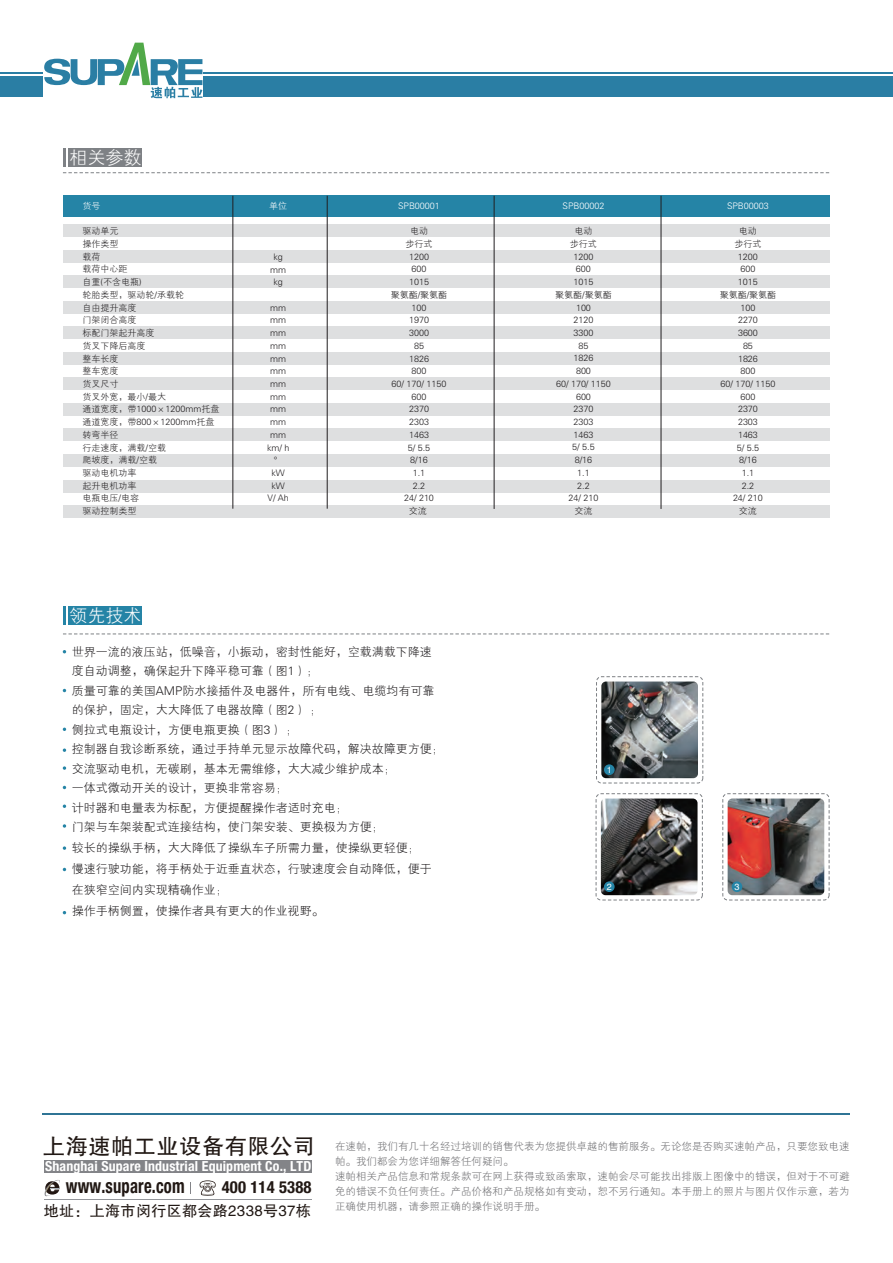
<style>
.page{position:relative;width:893px;height:1263px;background:#fff}
.page>*{position:absolute;margin:0;border:0;box-sizing:border-box;transform-origin:0 0}
.t1{font:22.2px "FZHTJW GB1 0";letter-spacing:.025em;color:#211814}
.t2{font:700 condensed 19.95px "Helvetica Neue LT Pro";letter-spacing:.01em;color:#211814;scale:.83 1}
.t3{font:18px "FZXH1 JW GB1 0";color:#fff}
.t4{font:700 condensed 16.65px "Helvetica Neue LT Pro";letter-spacing:.01em;color:#211814}
.t5{font:15px "FZHTJW GB1 0";letter-spacing:.025em;color:#211814}
.t6{font:700 condensed 13.8px "Helvetica Neue LT Pro";letter-spacing:.01em;color:#fff}
.t7{font:12px/19.5px "FZXH1 JW GB1 0";color:#211e20}
.t8{font:10.5px/15px "FZXH1 JW GB1 0";color:#6f6f72}
.t9{font:9px/12.8px "FZXH1 JW GB1 0";color:#211e20;text-align:center}
.t10{font:9px "FZXH1 JW GB1 0";color:#fff}
.t11{font:9px "FZHTJW GB1 0";color:#fff}
</style>
<div class="page">
<svg style="left:44px;top:43px;width:158px;height:55px"></svg>
<div style="left:203px;top:77px;width:690px;height:20px;background:#2a7ea4"></div>
<hr style="left:203px;top:72px;width:690px;height:1px;background:#2a7ea4">
<div style="left:0;top:77px;width:43px;height:20px;background:#2a7ea4"></div>
<hr style="left:0;top:72px;width:43px;height:1px;background:#2a7ea4">
<img style="left:728px;top:798px;width:96px;height:97px">
<svg style="left:63px;top:766px;width:3px;height:4px"></svg>
<svg style="left:63px;top:804px;width:3px;height:4px"></svg>
<svg style="left:63px;top:748px;width:3px;height:4px"></svg>
<svg style="left:63px;top:824px;width:3px;height:4px"></svg>
<svg style="left:63px;top:846px;width:3px;height:4px"></svg>
<svg style="left:63px;top:634px;width:767px;height:1px"></svg>
<div style="left:722px;top:793px;width:107px;height:107px;border:1px dashed #7e8185;border-radius:5px"></div>
<div style="left:596px;top:676px;width:107px;height:107px;border:1px dashed #7e8185;border-radius:5px"></div>
<img style="left:601px;top:681px;width:97px;height:97px">
<div style="left:604px;top:764px;width:11px;height:11px;background:#2584a6;border-radius:50%"></div>
<div style="left:596px;top:793px;width:107px;height:107px;border:1px dashed #7e8185;border-radius:5px"></div>
<img style="left:601px;top:798px;width:96px;height:97px">
<div style="left:604px;top:881px;width:11px;height:11px;background:#2584a6;border-radius:50%"></div>
<div style="left:732px;top:881px;width:10px;height:11px;background:#2584a6;border-radius:50%"></div>
<div style="left:69px;top:606px;width:73px;height:19px;background:#2584a6"></div>
<hr style="left:63px;top:606px;width:3px;height:19px;background:#2584a6">
<svg style="left:63px;top:148px;width:767px;height:25px"></svg>
<div style="left:63px;top:224px;width:767px;height:13px;background:#dedfe0"></div>
<div style="left:63px;top:250px;width:767px;height:13px;background:#dedfe0"></div>
<div style="left:63px;top:275px;width:767px;height:13px;background:#dedfe0"></div>
<div style="left:63px;top:301px;width:767px;height:13px;background:#dedfe0"></div>
<div style="left:63px;top:326px;width:767px;height:13px;background:#dedfe0"></div>
<div style="left:63px;top:352px;width:767px;height:13px;background:#dedfe0"></div>
<div style="left:63px;top:378px;width:767px;height:12px;background:#dedfe0"></div>
<div style="left:63px;top:403px;width:767px;height:13px;background:#dedfe0"></div>
<div style="left:63px;top:429px;width:767px;height:12px;background:#dedfe0"></div>
<div style="left:63px;top:454px;width:767px;height:13px;background:#dedfe0"></div>
<div style="left:63px;top:480px;width:767px;height:12px;background:#dedfe0"></div>
<div style="left:63px;top:505px;width:767px;height:13px;background:#dedfe0"></div>
<div style="left:63px;top:196px;width:767px;height:21px;background:#2584a6"></div>
<hr style="left:233px;top:196px;width:1px;height:313px;background:#211e20">
<hr style="left:327px;top:196px;width:1px;height:313px;background:#211e20">
<hr style="left:494px;top:196px;width:1px;height:313px;background:#211e20">
<hr style="left:661px;top:196px;width:1px;height:313px;background:#211e20">
<hr style="left:43px;top:1114px;width:807px;height:1px;background:#2f7495">
<div style="left:44px;top:1160px;width:268px;height:12px;background:#838488"></div>
<hr style="left:44px;top:1199px;width:268px;height:1px;background:#93959a">
<svg style="left:199px;top:1180px;width:17px;height:16px"></svg>
<svg style="left:44px;top:1180px;width:16px;height:17px"></svg>
<h3 class="t3" style="left:69px;top:148px;width:73px">相关参数</h3>
<p class="t10" style="left:83px;top:201px;width:19px">货号</p>
<p class="t9" style="left:83px;top:225px;width:138px;text-align:left">驱动单元<br>操作类型<br>载荷<br>载荷中心距<br>自重(不含电瓶)<br>轮胎类型，驱动轮/承载轮<br>自由提升高度<br>门架闭合高度<br>标配门架起升高度<br>货叉下降后高度<br>整车长度<br>整车宽度<br>货叉尺寸<br>货叉外宽，最小/最大<br>通道宽度，带1000×1200mm托盘通道宽度，带800×1200mm托盘转弯半径<br>行走速度，满载/空载<br>爬坡度，满载/空载<br>驱动电机功率<br>起升电机功率<br>电瓶电压/电容<br>驱动控制类型</p>
<h3 class="t3" style="left:69px;top:606px;width:73px">领先技术</h3>
<p class="t10" style="left:269px;top:201px;width:19px">单位</p>
<p class="t9" style="left:270px;top:251px;width:17px">kg mm kg</p>
<p class="t9" style="left:267px;top:301px;width:24px">mm mm mm mm mm mm mm mm mm mm mm km/ h ° kW kW<br>V/ Ah</p>
<p class="t10" style="left:398px;top:201px;width:43px">SPB00001</p>
<p class="t9" style="left:391px;top:225px;width:58px">电动<br>步行式<br>1200<br>600<br>1015<br>聚氨酯/聚氨酯<br>100<br>1970<br>3000<br>85<br>1826<br>800<br>60/ 170/ 1150<br>600<br>2370<br>2303<br>1463<br>5/ 5.5<br>8/16<br>1.1<br>2.2<br>24/ 210<br>交流</p>
<p class="t7" style="left:72px;top:642px;width:373px">世界一流的液压站，低噪音，小振动，密封性能好，空载满载下降速度自动调整，确保起升下降平稳可靠（图1）；<br>质量可靠的美国AMP防水接插件及电器件，所有电线、电缆均有可靠的保护，固定，大大降低了电器故障（图2） ；<br>侧拉式电瓶设计，方便电瓶更换（图3） ；<br>控制器自我诊断系统，通过手持单元显示故障代码，解决故障更方便；交流驱动电机，无碳刷，基本无需维修，大大减少维护成本；<br>一体式微动开关的设计，更换非常容易；<br>计时器和电量表为标配，方便提醒操作者适时充电；<br>门架与车架装配式连接结构，使门架安装、更换极为方便；</p>
<h3 class="t7" style="left:72px;top:838px;width:361px;line-height:21px">较长的操纵手柄，大大降低了操纵车子所需力量，使操纵更轻便；慢速行驶功能，将手柄处于近垂直状态，行驶速度会自动降低，便于在狭窄空间内实现精确作业；<br>操作手柄侧置，使操作者具有更大的作业视野。</h3>
<p class="t10" style="left:562px;top:201px;width:43px">SPB00002</p>
<p class="t9" style="left:555px;top:225px;width:58px">电动<br>步行式<br>1200<br>600<br>1015<br>聚氨酯/聚氨酯<br>100<br>2120<br>3300<br>85<br>1826<br>800<br>60/ 170/ 1150<br>600<br>2370<br>2303<br>1463<br>5/ 5.5<br>8/16<br>1.1<br>2.2<br>24/ 210<br>交流</p>
<p class="t11" style="left:607px;top:765px;width:6px">1</p>
<p class="t10" style="left:727px;top:201px;width:43px">SPB00003</p>
<p class="t9" style="left:720px;top:225px;width:58px">电动<br>步行式<br>1200<br>600<br>1015<br>聚氨酯/聚氨酯<br>100<br>2270<br>3600<br>85<br>1826<br>800<br>60/ 170/ 1150<br>600<br>2370<br>2303<br>1463<br>5/ 5.5<br>8/16<br>1.1<br>2.2<br>24/ 210<br>交流</p>
<p class="t11" style="left:607px;top:882px;width:6px">2</p>
<p class="t11" style="left:734px;top:882px;width:6px">3</p>
<h1 class="t1" style="left:43px;top:1134px;width:274px">上海速帕工业设备有限公司</h1>
<h3 class="t6" style="left:45px;top:1157px;width:268px">Shanghai Supare Industrial Equipment Co., LTD</h3>
<h2 class="t2" style="left:66px;top:1174px;width:145px">www.supare.com</h2>
<h3 class="t4" style="left:222px;top:1177px;width:91px">400 114 5388</h3>
<h3 class="t5" style="left:44px;top:1202px;width:269px">地址：上海市闵行区都会路2338号37栋</h3>
<p class="t8" style="left:335px;top:1139px;width:516px">在速帕，我们有几十名经过培训的销售代表为您提供卓越的售前服务。无论您是否购买速帕产品，只要您致电速帕。我们都会为您详细解答任何疑问。<br>速帕相关产品信息和常规条款可在网上获得或致函索取，速帕会尽可能找出排版上图像中的错误，但对于不可避免的错误不负任何责任。产品价格和产品规格如有变动，恕不另行通知。本手册上的照片与图片仅作示意，若为正确使用机器，请参照正确的操作说明手册。</p>
</div>
